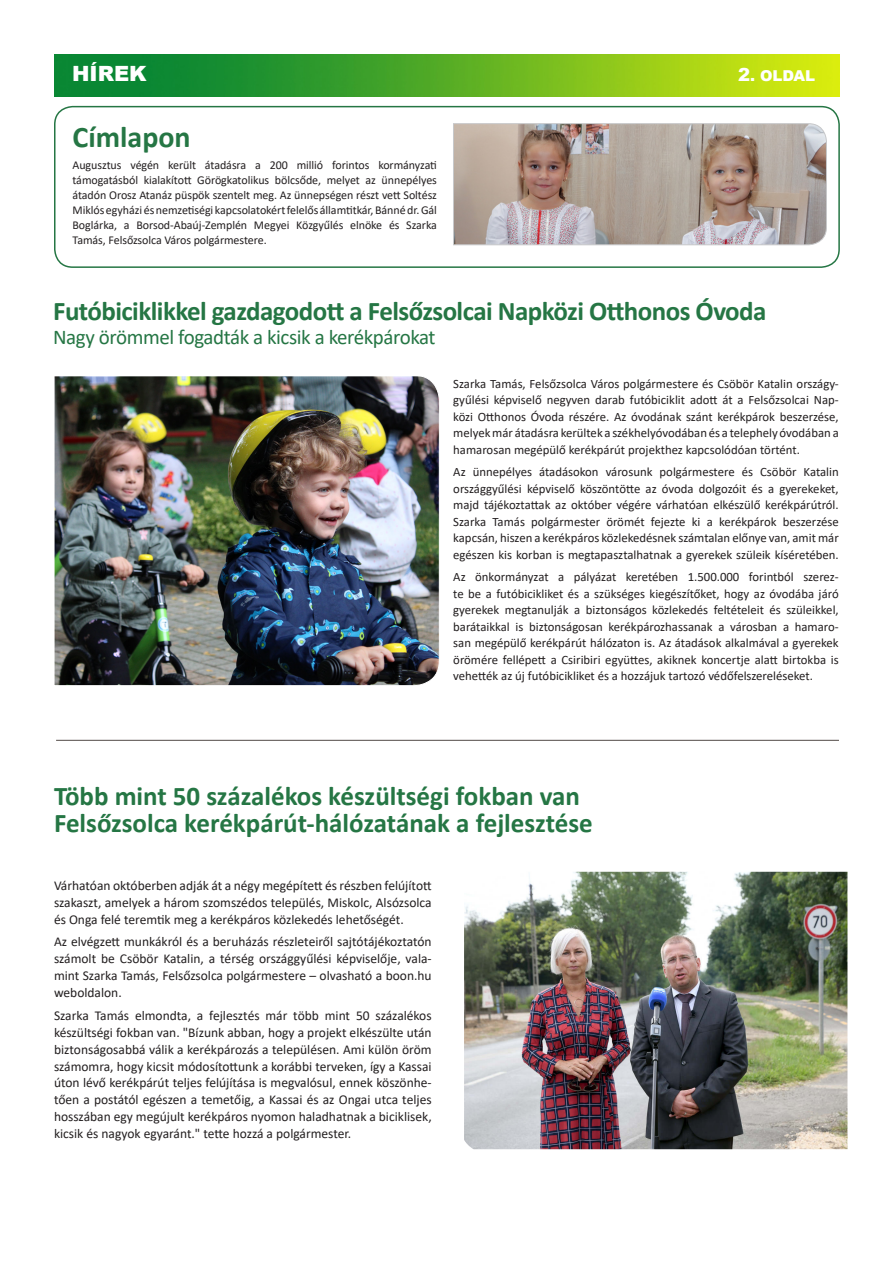
<style>
.page{position:relative;width:893px;height:1263px;background:#fff}
.page>*{position:absolute;margin:0;border:0;box-sizing:border-box;transform-origin:0 0}
.t1{font:700 30px "Calibri";color:#257644}
.t2{font:700 27px/27px "Calibri";letter-spacing:-.01em;color:#257644}
.t3{font:21px "Calibri";letter-spacing:-.02em;color:#257644}
.t4{font:900 21px "Arial";color:#fff}
.t5{font:900 15px "Arial";color:#fff}
.t6{font:13.5px/17px "Calibri";color:#231f20;text-align:justify}
.t7{font:12.75px/16.5px "Calibri";color:#231f20;text-align:justify}
.t8{font:12px/15px "Calibri";letter-spacing:-.005em;color:#231f20;text-align:justify}
.s1{font-size:18px}
</style>
<div class="page">
<div style="left:54px;top:106px;width:786px;height:162px;border:2px solid #257644;border-radius:18px"></div>
<svg style="left:453px;top:123px;width:374px;height:122px;background:#b0a19a"></svg>
<img style="left:54px;top:54px;width:785px;height:43px">
<hr style="left:56px;top:740px;width:783px;height:1px;background:#524a47">
<img style="left:54px;top:376px;width:385px;height:310px">
<img style="left:464px;top:872px;width:383px;height:277px">
<p class="t4" style="left:72px;top:58px;width:76px">HÍREK</p>
<p class="t5" style="left:738px;top:65px;width:79px"><span class="s1">2</span>. OLDAL</p>
<p class="t1" style="left:73px;top:116px;width:120px">Címlapon</p>
<p class="t8" style="left:73px;top:158px;width:366px">Augusztus végén került átadásra a 200 millió forintos kormányzati támogatásból kialakított Görögkatolikus bölcsőde, melyet az ünnepélyes átadón Orosz Atanáz püspök szentelt meg. Az ünnepségen részt vett Soltész Miklós egyházi és nemzetiségi kapcsolatokért felelős államtitkár, Bánné dr. Gál Boglárka, a Borsod-Abaúj-Zemplén Megyei Közgyűlés elnöke és Szarka Tamás, Felsőzsolca Város polgármestere.</p>
<p class="t2" style="left:53px;top:297px;width:715px">Futóbiciklikkel gazdagodott a Felsőzsolcai Napközi Otthonos Óvoda</p>
<p class="t3" style="left:53px;top:322px;width:384px">Nagy örömmel fogadták a kicsik a kerékpárokat</p>
<p class="t7" style="left:453px;top:375px;width:387px">Szarka Tamás, Felsőzsolca Város polgármestere és Csöbör Katalin ország - gyűlési képviselő negyven darab futóbiciklit adott át a Felsőzsolcai Nap&shy;közi Otthonos Óvoda részére. Az óvodának szánt kerékpárok beszerzése, melyek már átadásra kerültek a székhelyóvodában és a telephely óvodában a hamarosan megépülő kerékpárút projekthez kapcsolódóan történt.</p>
<p class="t7" style="left:453px;top:463px;width:387px">Az ünnepélyes átadásokon városunk polgármestere és Csöbör Katalin országgyűlési képviselő köszöntötte az óvoda dolgozóit és a gyerekeket, majd tájékoztattak az október végére várhatóan elkészülő kerékpárútról.<br>Szarka Tamás polgármester örömét fejezte ki a kerékpárok beszerzése kapcsán, hiszen a kerékpáros közlekedésnek számtalan előnye van, amit már egészen kis korban is megtapasztalhatnak a gyerekek szüleik kíséretében.</p>
<p class="t7" style="left:453px;top:568px;width:387px">Az önkormányzat a pályázat keretében 1.500.000 forintból szerez&shy;te be a futóbicikliket és a szükséges kiegészítőket, hogy az óvodába járó gyerekek megtanulják a biztonságos közlekedés feltételeit és szüleikkel, barátaikkal is biztonságosan kerékpározhassanak a városban a hamaro&shy;san megépülő kerékpárút hálózaton is. Az átadások alkalmával a gyerekek örömére fellépett a Csiribiri együttes, akiknek koncertje alatt birtokba is vehették az új futóbicikliket és a hozzájuk tartozó védőfelszereléseket.</p>
<p class="t2" style="left:54px;top:782px;width:540px">Több mint 50 százalékos készültségi fokban van<br>Felsőzsolca kerékpárút-hálózatának a fejlesztése</p>
<p class="t6" style="left:54px;top:876px;width:379px">Várhatóan októberben adják át a négy megépített és részben felújított szakaszt, amelyek a három szomszédos település, Miskolc, Alsózsolca és Onga felé teremtik meg a kerékpáros közlekedés lehetőségét.</p>
<p class="t6" style="left:54px;top:933px;width:379px">Az elvégzett munkákról és a beruházás részleteiről sajtótájékoztatón számolt be Csöbör Katalin, a térség országgyűlési képviselője, vala&shy;mint Szarka Tamás, Felsőzsolca polgármestere – olvasható a boon.hu weboldalon.</p>
<p class="t6" style="left:54px;top:1006px;width:379px">Szarka Tamás elmondta, a fejlesztés már több mint 50 százalékos készültségi fokban van. "Bízunk abban, hogy a projekt elkészülte után biztonságosabbá válik a kerékpározás a településen. Ami külön öröm számomra, hogy kicsit módosítottunk a korábbi terveken, így a Kassai úton lévő kerékpárút teljes felújítása is megvalósul, ennek köszönhe&shy;tően a postától egészen a temetőig, a Kassai és az Ongai utca teljes hosszában egy megújult kerékpáros nyomon haladhatnak a biciklisek, kicsik és nagyok egyaránt." tette hozzá a polgármester.</p>
</div>
